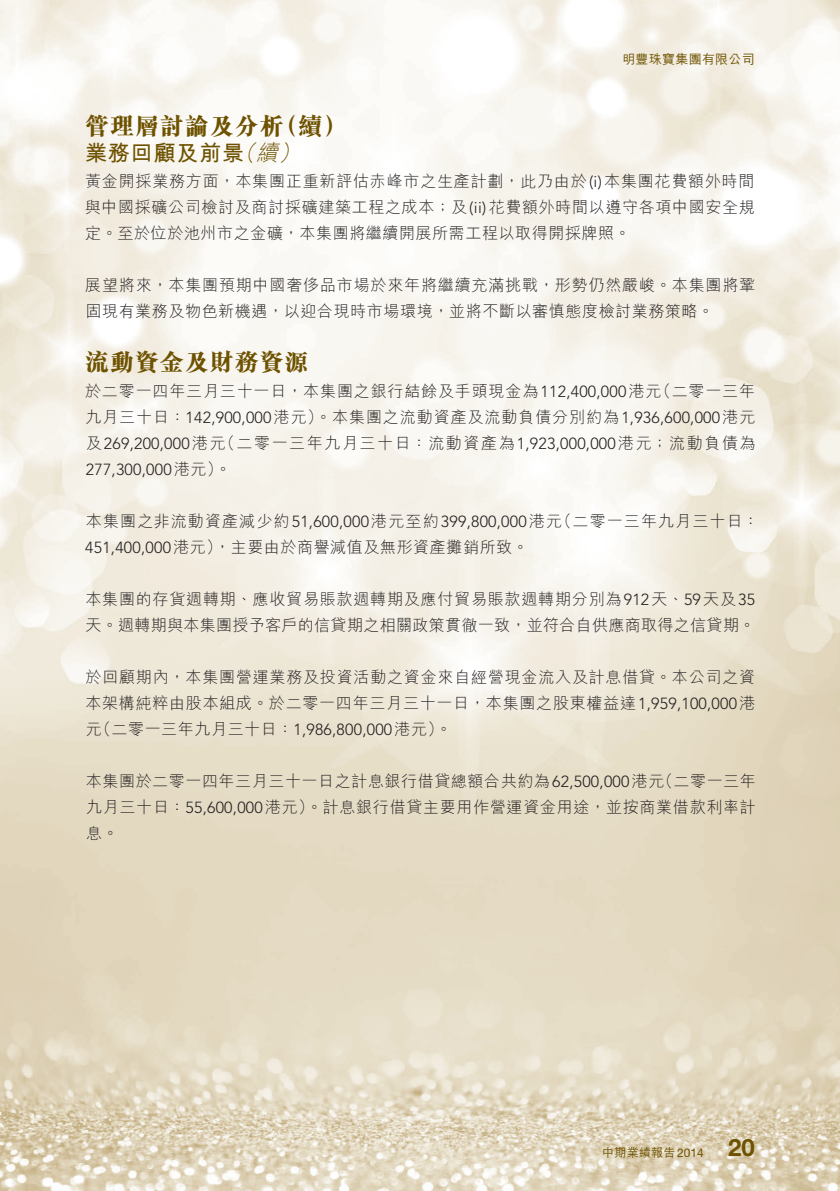
<style>
.page{position:relative;width:840px;height:1191px;background:#fff}
.page>*{position:absolute;margin:0;border:0;box-sizing:border-box;transform-origin:0 0}
.t1{font:800 24px "M Sung HK";letter-spacing:.04em;color:#6e5200}
.t2{font:700 24px "Helvetica Neue LT Std";color:#6e5200}
.t3{font:700 22px "M Hei HK";letter-spacing:.04em;color:#6e5200}
.t4{font:italic 300 22px "M Hei HK";color:#6e5200}
.t5{font:300 16px/26px "M Hei HK";letter-spacing:.045em;color:#231f20;text-align:justify}
.t6{font:300 16px/26px "M Hei HK";letter-spacing:.02em;color:#231f20}
.t7{font:300 16px/26px "Avenir LT Std";letter-spacing:.015em;color:#231f20}
.t8{font:300 16px "M Hei HK";letter-spacing:.1em;color:#231f20}
.t9{font:300 16px "M Hei HK";letter-spacing:.07em;color:#231f20}
.t10{font:500 13px "M Hei HK";letter-spacing:.02em;color:#6e5200}
.t11{font:500 12px "M Hei HK";letter-spacing:.02em;color:#6e5200}
.s1{font-family:"Avenir LT Std"}
.s2{font-family:"M Hei HK"}
.s3{font-family:"Helvetica Neue LT Std";font-weight:400}
</style>
<div class="page">
<img style="left:0;top:0;width:839px;height:1191px">
<p class="t10" style="left:622px;top:50px;width:134px">明豐珠寶集團有限公司</p>
<h1 class="t1" style="left:85px;top:114px;width:200px">管理層討論及分析</h1>
<h2 class="t4" style="left:278px;top:142px;width:28px">(</h2>
<h1 class="t1" style="left:274px;top:114px;width:74px">（續(</h1>
<h2 class="t4" style="left:256px;top:142px;width:28px">續</h2>
<h2 class="t4" style="left:233px;top:142px;width:28px">（</h2>
<h2 class="t3" style="left:85px;top:137px;width:161px">業務回顧及前景</h2>
<p class="t5" style="left:85px;top:168px;width:671px">黃金開採業務方面，本集團正重新評估赤峰市之生產計劃，此乃由於 <span class="s1">)i(</span> 本集團花費額外時間與中國採礦公司檢討及商討採礦建築工程之成本；及 <span class="s1">)i i(</span> 花費額外時間以遵守各項中國安全規定。至於位於池州市之金礦，本集團將繼續開展所需工程以取得開採牌照。</p>
<p class="t5" style="left:85px;top:272px;width:671px">展望將來，本集團預期中國奢侈品市場於來年將繼續充滿挑戰，形勢仍然嚴峻。本集團將鞏固現有業務及物色新機遇，以迎合現時市場環境，並將不斷以審慎態度檢討業務策略。</p>
<h1 class="t1" style="left:85px;top:350px;width:225px">流動資金及財務資源</h1>
<p class="t5" style="left:654px;top:378px;width:101px">（二零一三年</p>
<p class="t5" style="left:85px;top:378px;width:577px">於二零一四年三月三十一日，本集團之銀行結餘及手頭現金為<span class="s1">112,400,000</span>港元</p>
<p class="t5" style="left:85px;top:404px;width:671px">九月三十日：<span class="s1">142,900,000</span>港元）。本集團之流動資產及流動負債分別約為<span class="s1">1,936,600,000</span>港元</p>
<p class="t8" style="left:219px;top:435px;width:537px">（二零一三年九月三十日：流動資產為<span class="s1">1,923,000,000</span>港元；流動負債為</p>
<p class="t7" style="left:86px;top:430px;width:147px"><span class="s2">及</span>269,200,000<span class="s2">港元<br></span>277,300,000<span class="s2">港元。(</span></p>
<p class="t9" style="left:555px;top:513px;width:204px">（二零一三年九月三十日：</p>
<p class="t7" style="left:86px;top:508px;width:477px"><span class="s2">本集團之非流動資產減少約</span>51,600,000<span class="s2">港元至約</span>399,800,000<span class="s2">港元</span></p>
<p class="t5" style="left:85px;top:534px;width:444px"><span class="s1">451,400,000</span>港元，）主要由於商譽減值及無形資產攤銷所致。</p>
<p class="t6" style="left:85px;top:586px;width:671px">本集團的存貨週轉期、應收貿易賬款週轉期及應付貿易賬款週轉期分別為<span class="s1">912</span>天、<span class="s1">59</span>天及<span class="s1">35</span>天。週轉期與本集團授予客戶的信貸期之相關政策貫徹一致，並符合自供應商取得之信貸期。</p>
<p class="t5" style="left:85px;top:664px;width:671px">於回顧期內，本集團營運業務及投資活動之資金來自經營現金流入及計息借貸。本公司之資本架構純粹由股本組成。於二零一四年三月三十一日，本集團之股東權益達<span class="s1">1,959,100,000</span>港（元 二零一三年九月三十日：<span class="s1">1,986,800,000</span>港元。(</p>
<p class="t5" style="left:657px;top:768px;width:100px">（二零一三年</p>
<p class="t5" style="left:86px;top:768px;width:671px;text-align:left">本集團於二零一四年三月三十一日之計息銀行借貸總額合共約為<span class="s1">62,500,000</span>港元<br>九月三十日：<span class="s1">55,600,000</span>港元）。計息銀行借貸主要用作營運資金用途，並按商業借款利率計息。</p>
<p class="t11" style="left:602px;top:1144px;width:103px">中期業績報告<span class="s3">2014</span></p>
<h1 class="t2" style="left:727px;top:1133px;width:28px">20</h1>
</div>
